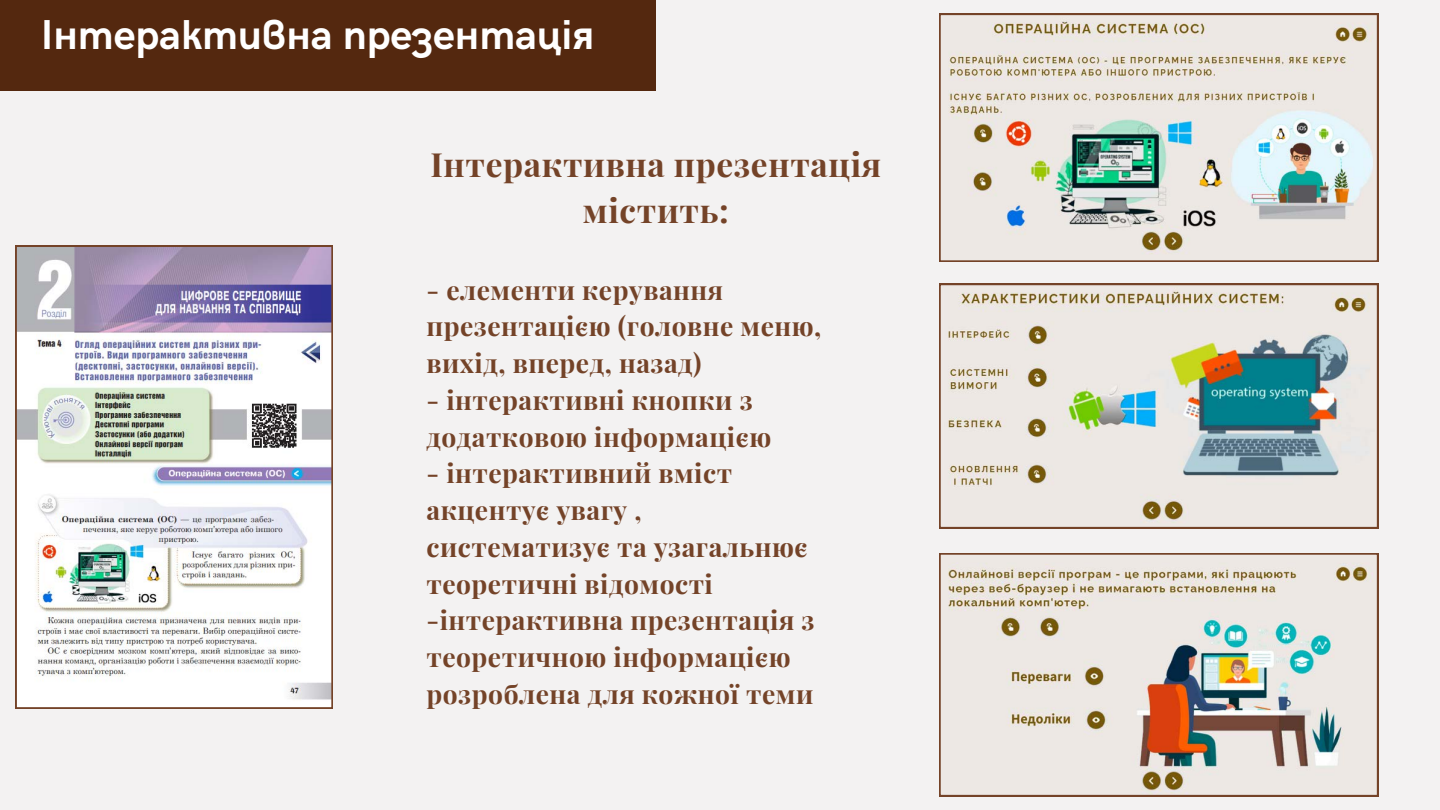
<style>
.page{position:relative;width:1440px;height:810px;background:#f3f2f2}
.page>*{position:absolute;margin:0;border:0;box-sizing:border-box;transform-origin:0 0}
.t1{font:700 42px "HK Grotesk";color:#fff}
.t2{font:700 33.4px/46.5px "Playfair Display";letter-spacing:.02em;color:#744328;text-align:center}
.t3{font:700 26.4px/36.8px "Playfair Display";letter-spacing:.02em;color:#744328}
</style>
<div class="page">
<div style="left:0;top:0;width:656px;height:91px;background:#54280f"></div>
<img style="left:15px;top:246px;width:318px;height:463px">
<img style="left:939px;top:14px;width:439px;height:248px">
<svg style="left:939px;top:284px;width:439px;height:244px"></svg>
<svg style="left:939px;top:553px;width:439px;height:243px"></svg>
<p class="t1" style="left:41px;top:12px;width:555px">Інтерактивна презентація</p>
<p class="t2" style="left:430px;top:139px;width:452px">Інтерактивна презентація містить:</p>
<p class="t3" style="left:426px;top:270px;width:298px">- елементи керування</p>
<p class="t3" style="left:426px;top:307px;width:396px">презентацією (головне меню,</p>
<p class="t3" style="left:426px;top:344px;width:277px">вихід, вперед, назад)</p>
<p class="t3" style="left:426px;top:380px;width:328px">- інтерактивні кнопки з</p>
<p class="t3" style="left:426px;top:417px;width:346px">додатковою інформацією</p>
<p class="t3" style="left:426px;top:454px;width:307px">- інтерактивний вміст</p>
<p class="t3" style="left:426px;top:491px;width:217px">акцентує увагу ,</p>
<p class="t3" style="left:426px;top:527px;width:383px">систематизує та узагальнює</p>
<p class="t3" style="left:426px;top:564px;width:288px">теоретичні відомості</p>
<p class="t3" style="left:426px;top:601px;width:389px">-інтерактивна презентація з теоретичною інформацією розроблена для кожної теми</p>
</div>
